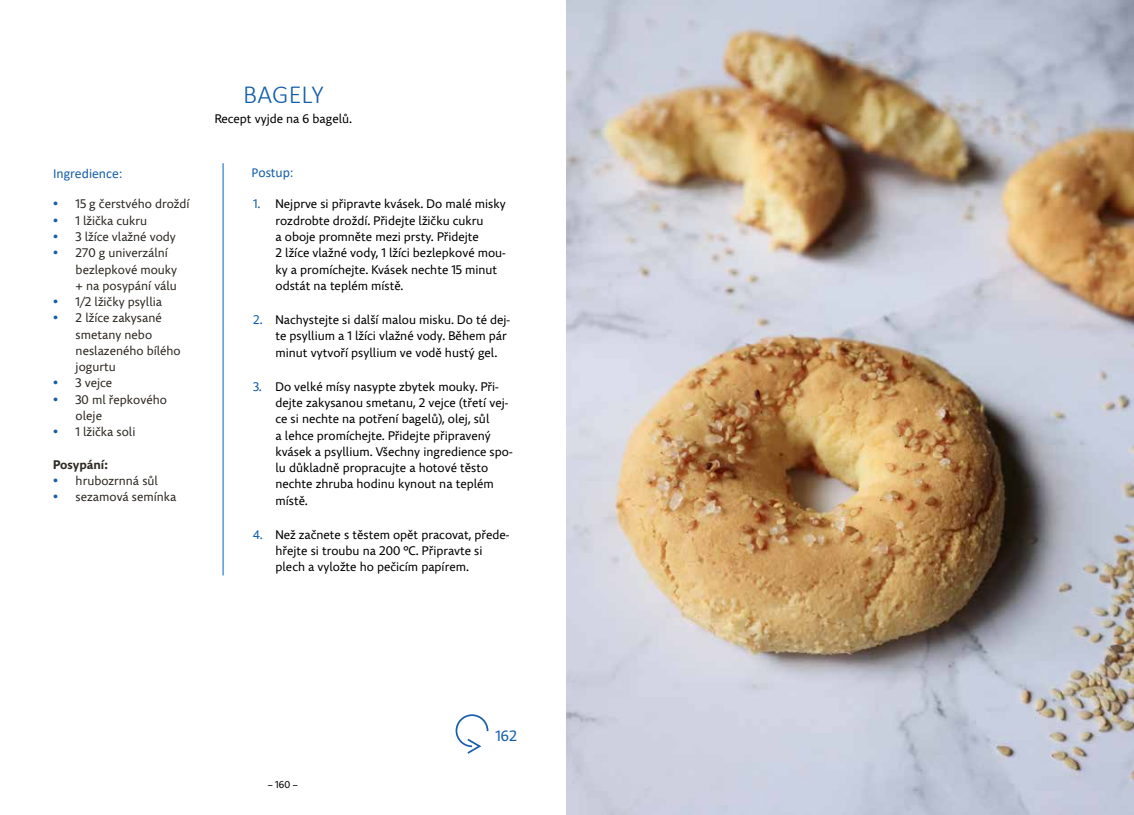
<style>
.page{position:relative;width:1134px;height:815px;background:#fff}
.page>*{position:absolute;margin:0;border:0;box-sizing:border-box;transform-origin:0 0}
.t1{font:300 26.25px "Calibri";letter-spacing:-.005em;color:#155fa9}
.t2{font:15px "Comenia Sans";color:#155fa9}
.t3{font:13.75px "Calibri";color:#155fa9}
.t4{font:12.5px/16.2px "Comenia Sans";color:#000}
.t5{font:12.5px/16.2px "Comenia Sans";color:#2e2a25}
.t6{font:700 12.5px "Comenia Sans";color:#2e2a25}
.t7{font:10px "Comenia Sans";color:#000}
.s1{font-family:"Lora";color:#155fa9}
.s2{color:#155fa9}
</style>
<div class="page">
<img style="left:567px;top:0;width:567px;height:815px">
<div style="left:456px;top:714px;width:32px;height:33px;border:2px solid #195faa;border-radius:50%"></div>
<svg style="left:465px;top:738px;width:18px;height:16px"></svg>
<hr style="left:223px;top:163px;width:1px;height:412px;background:#0063c5">
<h1 class="t1" style="left:243px;top:78px;width:82px">BAGELY</h1>
<p class="t4" style="left:215px;top:111px;width:139px">Recept vyjde na 6 bagelů.</p>
<p class="t3" style="left:53px;top:164px;width:71px">Ingredience:</p>
<p class="t3" style="left:252px;top:163px;width:44px">Postup:</p>
<p class="t5" style="left:53px;top:196px;width:138px"><span class="s1">•</span> 15 g čerstvého droždí</p>
<p class="t5" style="left:53px;top:213px;width:96px"><span class="s1">•</span> 1 lžička cukru</p>
<p class="t5" style="left:53px;top:229px;width:124px"><span class="s1">•</span> 3 lžíce vlažné vody</p>
<p class="t5" style="left:76px;top:245px;width:103px;text-indent:-22px"><span class="s1">•</span> 270 g univerzální bezlepkové mouky + na posypání válu</p>
<p class="t5" style="left:53px;top:294px;width:111px"><span class="s1">•</span> 1/2 lžičky psyllia</p>
<p class="t5" style="left:76px;top:310px;width:107px;text-indent:-22px"><span class="s1">•</span> 2 lžíce zakysané smetany nebo neslazeného bílého jogurtu</p>
<p class="t5" style="left:53px;top:375px;width:61px"><span class="s1">•</span> 3 vejce</p>
<p class="t5" style="left:76px;top:391px;width:93px;text-indent:-22px"><span class="s1">•</span> 30 ml řepkového oleje</p>
<p class="t5" style="left:53px;top:424px;width:84px"><span class="s1">•</span> 1 lžička soli</p>
<p class="t6" style="left:53px;top:456px;width:56px">Posypání:</p>
<p class="t5" style="left:53px;top:473px;width:106px"><span class="s1">•</span> hrubozrnná sůl</p>
<p class="t5" style="left:53px;top:489px;width:125px"><span class="s1">•</span> sezamová semínka</p>
<p class="t4" style="left:275px;top:196px;width:232px;text-indent:-22px"><span class="s2">1.</span> Nejprve si připravte kvásek. Do malé misky rozdrobte droždí. Přidejte lžičku cukru<br>a oboje promněte mezi prsty. Přidejte<br>2 lžíce vlažné vody, 1 lžíci bezlepkové mou&shy;ky a promíchejte. Kvásek nechte 15 minut odstát na teplém místě.</p>
<p class="t4" style="left:275px;top:312px;width:236px;text-indent:-22px"><span class="s2">2.</span> Nachystejte si další malou misku. Do té dej&shy;te psyllium a 1 lžíci vlažné vody. Během pár minut vytvoří psyllium ve vodě hustý gel.</p>
<p class="t4" style="left:275px;top:379px;width:239px;text-indent:-22px"><span class="s2">3.</span> Do velké mísy nasypte zbytek mouky. Při&shy;dejte zakysanou smetanu, 2 vejce (třetí vej&shy;ce si nechte na potření bagelů), olej, sůl<br>a lehce promíchejte. Přidejte připravený kvásek a psyllium. Všechny ingredience spo&shy;lu důkladně propracujte a hotové těsto nechte zhruba hodinu kynout na teplém místě.</p>
<p class="t4" style="left:275px;top:527px;width:235px;text-indent:-22px"><span class="s2">4.</span> Než začnete s těstem opět pracovat, přede&shy;hřejte si troubu na 200 °C. Připravte si plech a vyložte ho pečicím papírem.</p>
<p class="t7" style="left:268px;top:778px;width:32px">– 160 –</p>
<p class="t2" style="left:495px;top:726px;width:23px">162</p>
</div>
